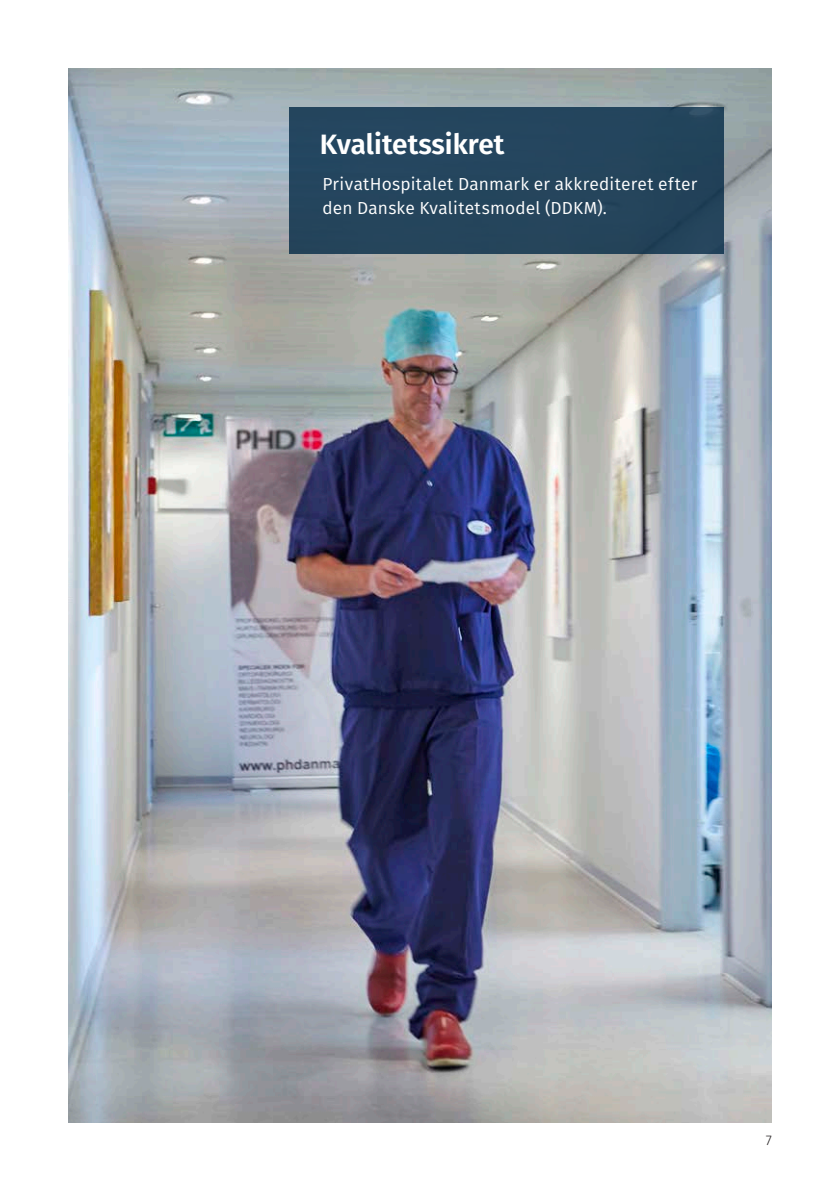
<style>
.page{position:relative;width:840px;height:1191px;background:#fff}
.page>*{position:absolute;margin:0;border:0;box-sizing:border-box;transform-origin:0 0}
.t1{font:600 28px "Fira Sans";color:#fff}
.rude_tekst{font:17.4px/24px "Fira Sans";letter-spacing:.015em;color:#fff}
.t2{font:300 14px "Fira Sans";color:#231f20}
</style>
<div class="page">
<img style="left:68px;top:68px;width:703px;height:1055px">
<div style="left:289px;top:107px;width:434px;height:147px;background:#24455d"></div>
<p class="t1" style="left:320px;top:121px;width:186px">Kvalitetssikret</p>
<p class="rude_tekst" style="left:322px;top:172px;width:376px">PrivatHospitalet Danmark er akkrediteret efter den Danske Kvalitetsmodel (DDKM).</p>
<p class="t2" style="left:765px;top:1129px;width:8px">7</p>
</div>
